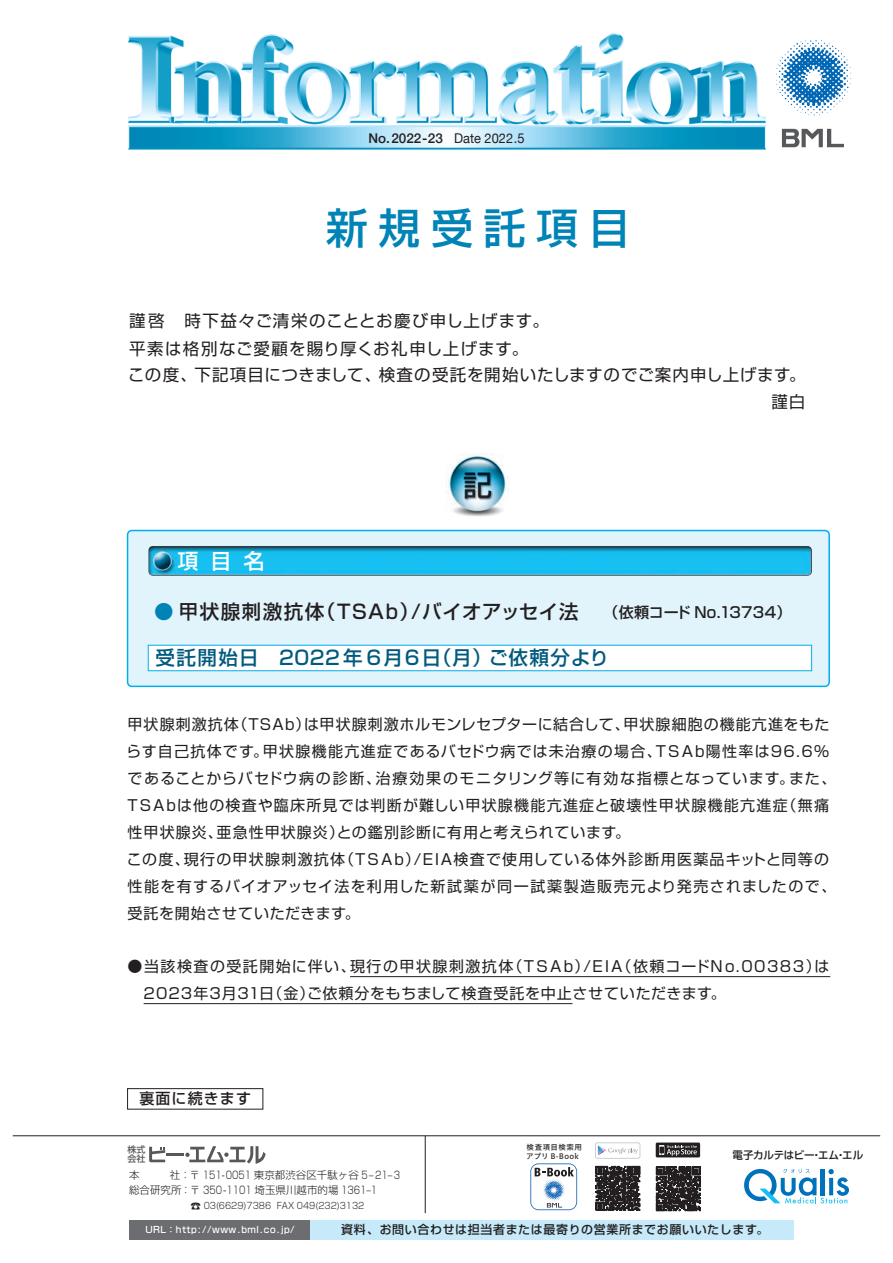
<style>
.page{position:relative;width:893px;height:1263px;background:#fff}
.page>*{position:absolute;margin:0;border:0;box-sizing:border-box;transform-origin:0 0}
.t1{font:500 42px "Shin Go Pro";letter-spacing:.25em;color:#0083b6}
.t2{font:500 21px "Shin Go Pro";color:#fff}
.t3{font:500 19.5px "Shin Go Pro";letter-spacing:.075em;color:#005b7f}
.t4{font:500 19.5px "Shin Go Pro";letter-spacing:.075em;color:#231f20}
.t5{font:16.5px "Shin Go Pro";letter-spacing:.055em;color:#231f20}
.t6{font:15px/27px "Shin Go Pro";letter-spacing:.07em;color:#231f20}
.t7{font:500 15px "Shin Go Pro";letter-spacing:.02em;color:#231f20}
.t8{font:500 15px "Shin Go Pro";letter-spacing:.075em;color:#231f20}
.t9{font:500 13.5px "Helvetica Neue";color:#231f20}
.t10{font:500 12px "Shin Go Pro";letter-spacing:.05em;color:#231f20}
.t11{font:300 10.5px/15px "Shin Go Pro";color:#231f20}
.t12{font:500 10.5px "Shin Go Pro";letter-spacing:-.025em;color:#231f20}
.t13{font:300 9px "Shin Go Pro";color:#231f20;scale:.9 1}
.t14{font:500 9px "Shin Go Pro";letter-spacing:.05em;color:#fff}
.t15{font:500 9px/9.4px "Shin Go Pro";color:#57585a}
.t16{font:7.5px/9px "Hiragino UD Sans Std W5";letter-spacing:.05em;color:#231f20}
.s1{font-weight:400}
.s2{color:#0083b6}
.s3{font-size:10.5px}
</style>
<div class="page">
<img style="left:128px;top:33px;width:663px;height:117px">
<div style="left:128px;top:530px;width:701px;height:156px;background:#e1f4fc;border-radius:4px"></div>
<div style="left:127px;top:530px;width:703px;height:157px;border:2px solid #00aeef;border-radius:4px"></div>
<svg style="left:776px;top:40px;width:75px;height:75px"></svg>
<svg style="left:782px;top:129px;width:62px;height:18px"></svg>
<hr style="left:425px;top:1136px;width:1px;height:77px;background:#231f20">
<hr style="left:13px;top:1135px;width:867px;height:1px;background:#231f20">
<div style="left:148px;top:645px;width:664px;height:26px;background:#fff"></div>
<svg style="left:744px;top:1169px;width:105px;height:34px"></svg>
<svg style="left:149px;top:1147px;width:16px;height:15px"></svg>
<hr style="left:166px;top:1153px;width:18px;height:3px;background:#57585a">
<svg style="left:185px;top:1146px;width:81px;height:18px"></svg>
<svg style="left:529px;top:1162px;width:50px;height:50px"></svg>
<svg style="left:530px;top:1163px;width:47px;height:47px"></svg>
<svg style="left:655px;top:1142px;width:45px;height:16px"></svg>
<svg style="left:655px;top:1166px;width:46px;height:46px"></svg>
<svg style="left:656px;top:1167px;width:44px;height:44px;background:#373435"></svg>
<svg style="left:595px;top:1143px;width:45px;height:15px"></svg>
<svg style="left:595px;top:1165px;width:46px;height:46px"></svg>
<svg style="left:596px;top:1166px;width:44px;height:44px;background:#373334"></svg>
<hr style="left:350px;top:976px;width:480px;height:1px;background:#231f20">
<hr style="left:144px;top:1003px;width:428px;height:1px;background:#231f20">
<img style="left:447px;top:453px;width:59px;height:64px">
<img style="left:148px;top:546px;width:664px;height:30px">
<div style="left:310px;top:1220px;width:484px;height:19px;background:#c6eafa"></div>
<div style="left:130px;top:1220px;width:180px;height:19px;background:#6c6d70"></div>
<div style="left:127px;top:1088px;width:136px;height:21px;border:1px solid #231f20"></div>
<p class="t9" style="left:368px;top:127px;width:158px">No.2022-23 <span class="s1">Date 2022.5</span></p>
<h1 class="t1" style="left:326px;top:194px;width:306px">新規受託項目</h1>
<p class="t5" style="left:129px;top:307px;width:421px">謹啓　時下益々ご清栄のこととお慶び申し上げます。</p>
<p class="t5" style="left:129px;top:335px;width:401px">平素は格別なご愛顧を賜り厚くお礼申し上げます。</p>
<p class="t5" style="left:128px;top:361px;width:679px">この度、下記項目につきまして、検査の受託を開始いたしますのでご案内申し上げます。</p>
<p class="t5" style="left:771px;top:388px;width:35px">謹白</p>
<h2 class="t2" style="left:177px;top:544px;width:89px">項目名</h2>
<h3 class="t4" style="left:154px;top:596px;width:426px"><span class="s2">●</span> 甲状腺刺激抗体（TSAb）/バイオアッセイ法</h3>
<p class="t7" style="left:604px;top:599px;width:189px">（依頼コード No.13734）</p>
<h3 class="t3" style="left:156px;top:642px;width:455px">受託開始日　2022年 6月6日（月）ご依頼分より</h3>
<p class="t6" style="left:126px;top:709px;width:712px">甲状腺刺激抗体（TSAb）は甲状腺刺激ホルモンレセプターに結合して、甲状腺細胞の機能亢進をもたらす自己抗体です。甲状腺機能亢進症であるバセドウ病では未治療の場合、TSAb陽性率は96.6％であることからバセドウ病の診断、治療効果のモニタリング等に有効な指標となっています。また、TSAbは他の検査や臨床所見では判断が難しい甲状腺機能亢進症と破壊性甲状腺機能亢進症（無痛性甲状腺炎、亜急性甲状腺炎）との鑑別診断に有用と考えられています。<br>この度、現行の甲状腺刺激抗体（TSAb）/EIA検査で使用している体外診断用医薬品キットと同等の性能を有するバイオアッセイ法を利用した新試薬が同一試薬製造販売元より発売されましたので、受託を開始させていただきます。</p>
<p class="t6" style="left:144px;top:951px;width:687px;text-indent:-16px">●当該検査の受託開始に伴い、現行の甲状腺刺激抗体（TSAb）/EIA（依頼コードNo.00383）は<br>2023年3月31日（金）ご依頼分をもちまして検査受託を中止させていただきます。</p>
<p class="t8" style="left:139px;top:1086px;width:113px">裏面に続きます</p>
<p class="t15" style="left:127px;top:1143px;width:19px">株式会社</p>
<p class="t11" style="left:129px;top:1166px;width:272px">本 　　 社：〒 151-0051 東京都渋谷区千駄ヶ谷 5–21–3総合研究所：〒 350-1101 埼玉県川越市的場 1361–1</p>
<p class="t13" style="left:191px;top:1198px;width:195px"><span class="s3">☎</span> 03(6629)7386　FAX 049(232)3132</p>
<p class="t16" style="left:526px;top:1142px;width:57px">検査項目検索用アプリ B-Book</p>
<p class="t12" style="left:732px;top:1146px;width:132px">電子カルテはビー・エム・エル</p>
<p class="t14" style="left:145px;top:1222px;width:151px">URL：http://www.bml.co.jp/</p>
<p class="t10" style="left:341px;top:1219px;width:429px">資料、お問い合わせは担当者または最寄りの営業所までお願いいたします。</p>
</div>
